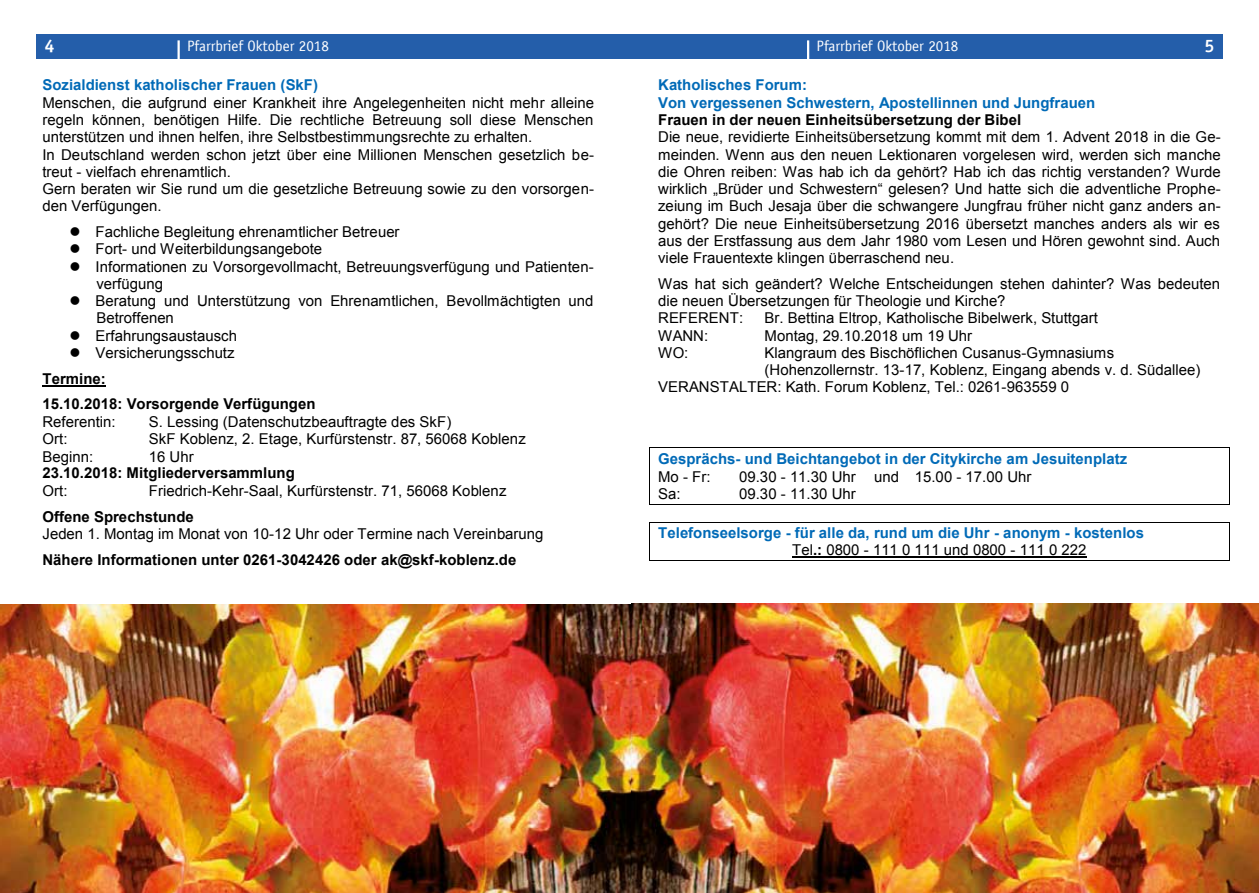
<style>
.page{position:relative;width:1259px;height:893px;background:#fff}
.page>*{position:absolute;margin:0;border:0;box-sizing:border-box;transform-origin:0 0}
.t1{font:700 18px "Officina Sans";color:#fff}
.t2{font:15px/17.2px "Arial";color:#000}
.t3{font:700 15px/17.2px "Arial";color:#006ab7}
.t4{font:700 15px/25.7px "Arial";color:#000}
.t5{font:15px "Officina Sans";color:#fff}
.s1{font-weight:400}
.s2{font-weight:400;color:#000}
.s3{color:#000}
</style>
<div class="page">
<div style="left:629px;top:34px;width:593px;height:24px;background:#245eaa"></div>
<div style="left:36px;top:34px;width:593px;height:24px;background:#245eaa"></div>
<hr style="left:177px;top:40px;width:3px;height:24px;background:#fff">
<hr style="left:807px;top:40px;width:2px;height:24px;background:#fff">
<hr style="left:42px;top:385px;width:64px;height:2px;background:#000">
<hr style="left:650px;top:447px;width:578px;height:1px;background:#000">
<hr style="left:650px;top:504px;width:578px;height:1px;background:#000">
<svg style="left:649px;top:447px;width:1px;height:58px"></svg>
<hr style="left:650px;top:522px;width:578px;height:1px;background:#000">
<hr style="left:792px;top:557px;width:294px;height:1px;background:#000">
<hr style="left:650px;top:560px;width:578px;height:1px;background:#000">
<svg style="left:649px;top:522px;width:1px;height:39px"></svg>
<img style="left:0;top:604px;width:1259px;height:289px">
<p class="t1" style="left:45px;top:35px;width:12px">4</p>
<p class="t5" style="left:187px;top:37px;width:143px">Pfarrbrief Oktober 2018</p>
<p class="t5" style="left:816px;top:37px;width:143px">Pfarrbrief Oktober 2018</p>
<p class="t1" style="left:1204px;top:35px;width:12px">5</p>
<p class="t3" style="left:42px;top:77px;width:277px">Sozialdienst katholischer Frauen (SkF)</p>
<p class="t2" style="left:42px;top:94px;width:553px">Menschen, die aufgrund einer Krankheit ihre Angelegenheiten nicht mehr alleine regeln können, benötigen Hilfe. Die rechtliche Betreuung soll diese Menschen unterstützen und ihnen helfen, ihre Selbstbestimmungsrechte zu erhalten.<br>In Deutschland werden schon jetzt über eine Millionen Menschen gesetzlich be&shy;treut - vielfach ehrenamtlich.<br>Gern beraten wir Sie rund um die gesetzliche Betreuung sowie zu den vorsorgen&shy;den Verfügungen.</p>
<p class="t2" style="left:69px;top:223px;width:332px">● Fachliche Begleitung ehrenamtlicher Betreuer</p>
<p class="t2" style="left:69px;top:241px;width:254px">● Fort- und Weiterbildungsangebote</p>
<p class="t2" style="left:96px;top:258px;width:499px;text-indent:-27px">● Informationen zu Vorsorgevollmacht, Betreuungsverfügung und Patienten&shy;verfügung</p>
<p class="t2" style="left:96px;top:292px;width:498px;text-indent:-27px">● Beratung und Unterstützung von Ehrenamtlichen, Bevollmächtigten und<br>Betroffenen</p>
<p class="t2" style="left:69px;top:327px;width:169px">● Erfahrungsaustausch</p>
<p class="t4" style="left:42px;top:340px;width:275px;text-indent:27px">● <span class="s1">Versicherungsschutz<br></span>Termine:<br>15.10.2018: Vorsorgende Verfügungen</p>
<p class="t2" style="left:42px;top:413px;width:75px">Referentin:</p>
<p class="t2" style="left:149px;top:413px;width:304px">S. Lessing (Datenschutzbeauftragte des SkF)</p>
<p class="t2" style="left:42px;top:430px;width:27px">Ort:</p>
<p class="t2" style="left:149px;top:430px;width:378px">SkF Koblenz, 2. Etage, Kurfürstenstr. 87, 56068 Koblenz</p>
<p class="t2" style="left:42px;top:448px;width:52px">Beginn:</p>
<p class="t2" style="left:149px;top:448px;width:46px">16 Uhr</p>
<p class="t4" style="left:42px;top:461px;width:254px">23.10.2018: Mitgliederversammlung</p>
<p class="t2" style="left:42px;top:482px;width:27px">Ort:</p>
<p class="t2" style="left:149px;top:482px;width:359px">Friedrich-Kehr-Saal, Kurfürstenstr. 71, 56068 Koblenz</p>
<p class="t4" style="left:42px;top:504px;width:153px">Offene Sprechstunde</p>
<p class="t2" style="left:42px;top:525px;width:502px">Jeden 1. Montag im Monat von 10-12 Uhr oder Termine nach Vereinbarung</p>
<p class="t4" style="left:42px;top:547px;width:475px">Nähere Informationen unter 0261-3042426 oder ak@skf-koblenz.de</p>
<p class="t3" style="left:658px;top:77px;width:438px">Katholisches Forum:<br>Von vergessenen Schwestern, Apostellinnen und Jungfrauen</p>
<p class="t4" style="left:658px;top:107px;width:364px">Frauen in der neuen Einheitsübersetzung der Bibel</p>
<p class="t2" style="left:658px;top:129px;width:564px;text-align:justify">Die neue, revidierte Einheitsübersetzung kommt mit dem 1. Advent 2018 in die Ge&shy;meinden. Wenn aus den neuen Lektionaren vorgelesen wird, werden sich manche die Ohren reiben: Was hab ich da gehört? Hab ich das richtig verstanden? Wurde wirklich „Brüder und Schwestern“ gelesen? Und hatte sich die adventliche Prophe&shy;zeiung im Buch Jesaja über die schwangere Jungfrau früher nicht ganz anders an&shy;gehört? Die neue Einheitsübersetzung 2016 übersetzt manches anders als wir es aus der Erstfassung aus dem Jahr 1980 vom Lesen und Hören gewohnt sind. Auch viele Frauentexte klingen überraschend neu.</p>
<p class="t2" style="left:658px;top:275px;width:563px">Was hat sich geändert? Welche Entscheidungen stehen dahinter? Was bedeuten die neuen Übersetzungen für Theologie und Kirche?<br>REFERENT:</p>
<p class="t2" style="left:764px;top:310px;width:335px">Br. Bettina Eltrop, Katholische Bibelwerk, Stuttgart</p>
<p class="t2" style="left:658px;top:327px;width:52px">WANN:</p>
<p class="t2" style="left:764px;top:327px;width:209px">Montag, 29.10.2018 um 19 Uhr</p>
<p class="t2" style="left:658px;top:344px;width:32px">WO:</p>
<p class="t2" style="left:764px;top:344px;width:351px">Klangraum des Bischöflichen Cusanus-Gymnasiums</p>
<p class="t2" style="left:764px;top:361px;width:437px">(Hohenzollernstr. 13-17, Koblenz, Eingang abends v. d. Südallee)</p>
<p class="t2" style="left:658px;top:379px;width:412px">VERANSTALTER: Kath. Forum Koblenz, Tel.: 0261-963559 0</p>
<p class="t3" style="left:658px;top:451px;width:470px">Gesprächs- und Beichtangebot in der Citykirche am Jesuitenplatz</p>
<p class="t2" style="left:658px;top:468px;width:54px">Mo - Fr:</p>
<p class="t2" style="left:739px;top:468px;width:294px">09.30 - 11.30 Uhr und 15.00 - 17.00 Uhr</p>
<p class="t2" style="left:658px;top:485px;width:24px">Sa:</p>
<p class="t2" style="left:739px;top:485px;width:118px">09.30 - 11.30 Uhr</p>
<p class="t3" style="left:792px;top:524px;width:353px;text-indent:-134px">Telefonseelsorge - für alle da, rund um die Uhr - anonym - kostenlos<br><span class="s2">Tel</span><span class="s3">.:</span> <span class="s2">0800 - 111 0 111 und 0800 - 111 0 222</span></p>
</div>
